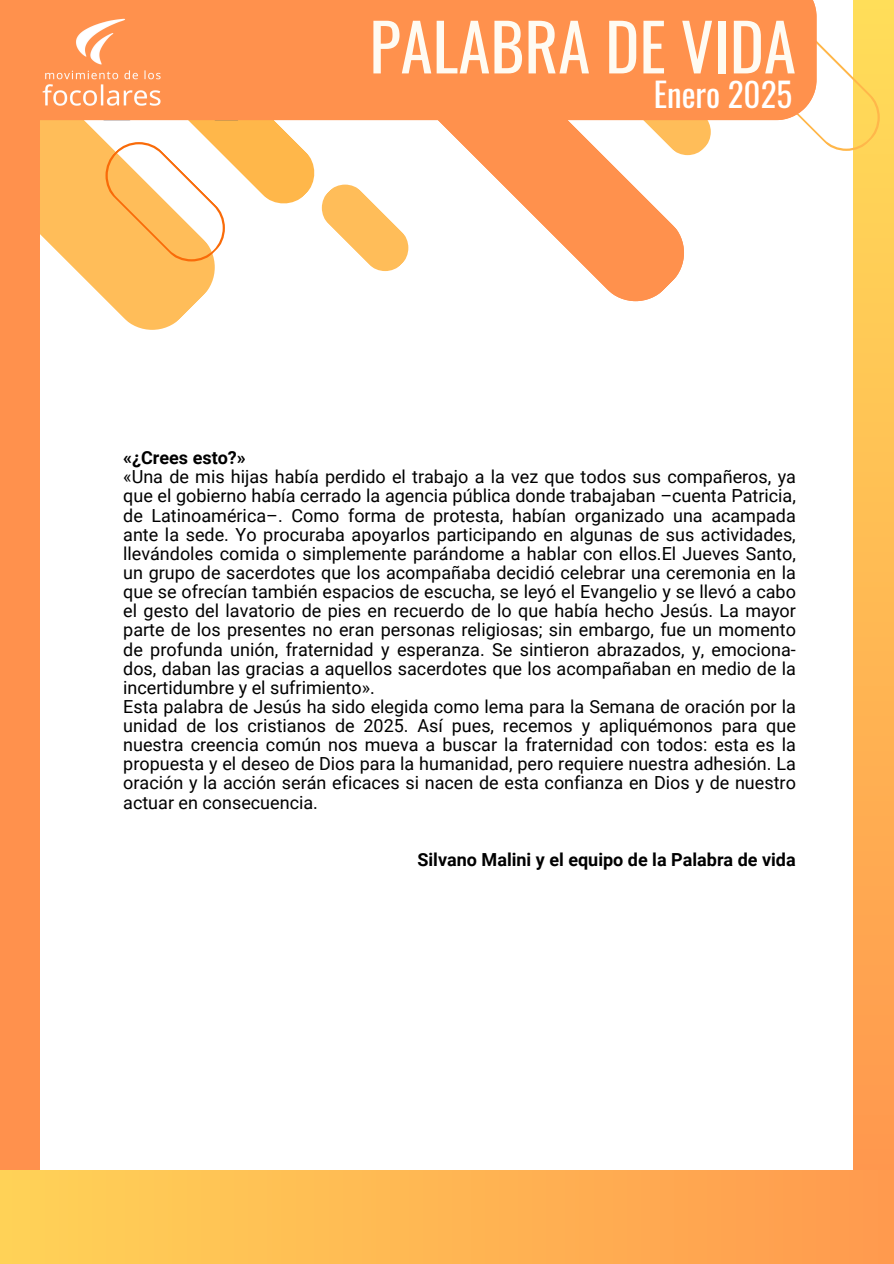
<style>
.page{position:relative;width:894px;height:1264px;background:#fff}
.page>*{position:absolute;margin:0;border:0;box-sizing:border-box;transform-origin:0 0}
.t1{font:64.95px "Oswald";color:#fffbf2}
.t2{font:33px "Oswald";color:#fff}
.t3{font:18px/19.2px "Roboto";color:#000;text-align:justify}
.t4{font:700 18px "Roboto";color:#000}
</style>
<div class="page">
<div style="left:853px;top:0;width:40px;height:1263px;background:linear-gradient(to bottom,#ffde59,#ff924d)"></div>
<svg style="left:40px;top:125px;width:158px;height:205px;fill:#ffbd59"></svg>
<div style="left:0;top:0;width:40px;height:1263px;background:#ff914d"></div>
<div style="left:0;top:1170px;width:893px;height:93px;background:linear-gradient(to right,#ffd257,#ff9a4e)"></div>
<svg style="left:760px;top:31px;width:119px;height:120px"></svg>
<svg style="left:683px;top:120px;width:27px;height:35px"></svg>
<svg style="left:69px;top:120px;width:614px;height:181px"></svg>
<div style="left:172px;top:0;width:644px;height:120px;background:#ff914d"></div>
<svg style="left:102px;top:52px;width:306px;height:219px"></svg>
<img style="left:40px;top:0;width:132px;height:125px">
<p class="t1" style="left:369px;top:-4px;width:428px">PALABRA DE VIDA</p>
<p class="t2" style="left:653px;top:68px;width:140px">Enero 2025</p>
<h2 class="t4" style="left:123px;top:447px;width:124px">«¿Crees esto?»</h2>
<p class="t3" style="left:123px;top:467px;width:674px">«Una de mis hijas había perdido el trabajo a la vez que todos sus compañeros, ya que el gobierno había cerrado la agencia pública donde trabajaban –cuenta Patricia, de Latinoamérica–. Como forma de protesta, habían organizado una acampada ante la sede. Yo procuraba apoyarlos participando en algunas de sus actividades, llevándoles comida o simplemente parándome a hablar con ellos.El Jueves Santo, un grupo de sacerdotes que los acompañaba decidió celebrar una ceremonia en la que se ofrecían también espacios de escucha, se leyó el Evangelio y se llevó a cabo el gesto del lavatorio de pies en recuerdo de lo que había hecho Jesús. La mayor parte de los presentes no eran personas religiosas; sin embargo, fue un momento de profunda unión, fraternidad y esperanza. Se sintieron abrazados, y, emociona&shy;dos, daban las gracias a aquellos sacerdotes que los acompañaban en medio de la incertidumbre y el sufrimiento».</p>
<p class="t3" style="left:123px;top:697px;width:674px">Esta palabra de Jesús ha sido elegida como lema para la Semana de oración por la unidad de los cristianos de 2025. Así pues, recemos y apliquémonos para que nuestra creencia común nos mueva a buscar la fraternidad con todos: esta es la propuesta y el deseo de Dios para la humanidad, pero requiere nuestra adhesión. La oración y la acción serán eficaces si nacen de esta confianza en Dios y de nuestro actuar en consecuencia.</p>
<p class="t4" style="left:417px;top:849px;width:379px">Silvano Malini y el equipo de la Palabra de vida</p>
</div>
